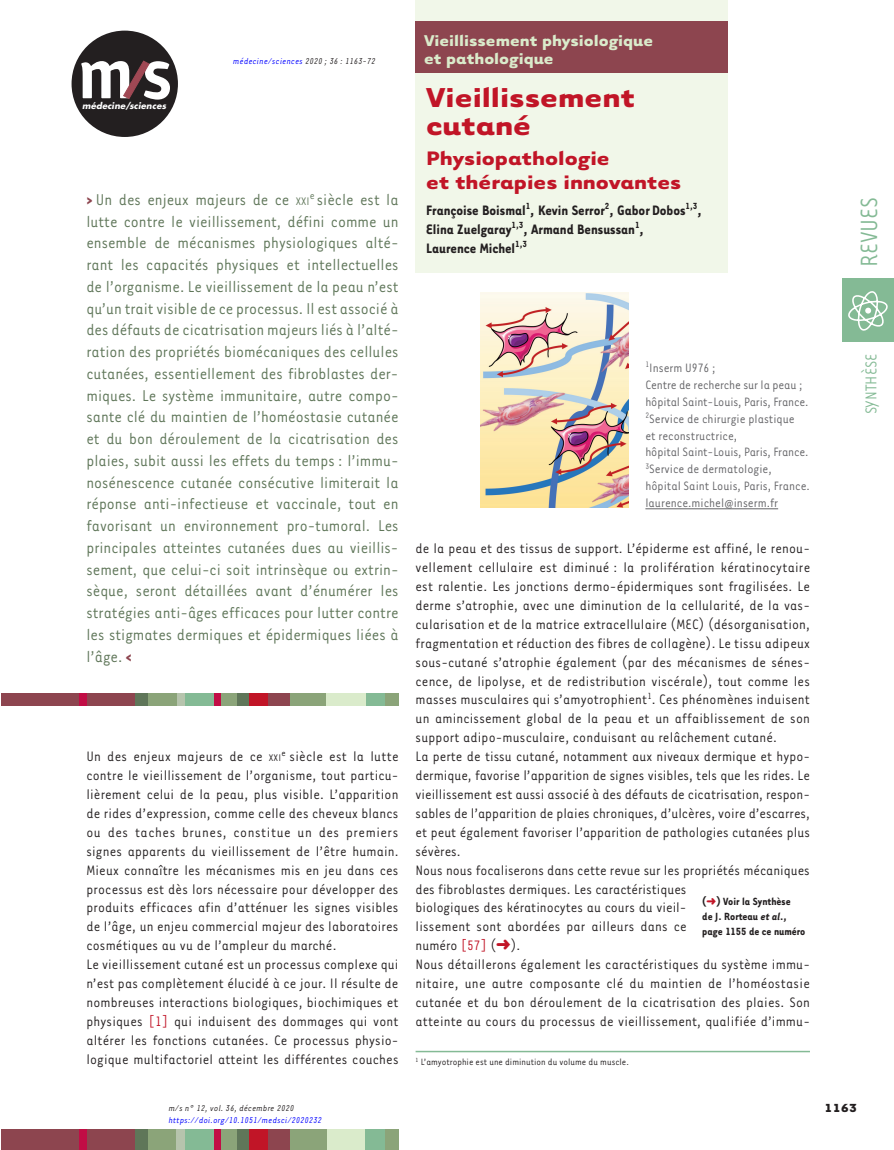
<style>
.page{position:relative;width:894px;height:1150px;background:#fff}
.page>*{position:absolute;margin:0;border:0;box-sizing:border-box;transform-origin:0 0}
.t1{font:700 31.5px/28.2px "Tarzana Wide";color:#c11527}
.t2{font:27px "Tarzana Narrow";color:#84ba95}
.t3{font:700 22.5px/24px "Tarzana Wide";color:#c11527}
.t4{font:18px/21.8px "Tarzana Narrow";color:#5f7659;text-align:justify}
.t5{font:700 18px/18px "Tarzana Wide";color:#daebcb;scale:.95 1}
.t6{font:18px "Tarzana Narrow";color:#84ba95}
.t7{font:15.75px/18.9px "Tarzana Narrow";letter-spacing:.01em;color:#231f20}
.t8{font:700 15.75px/18.9px "Tarzana Narrow";color:#231f20}
.t9{font:13.95px/17px "Tarzana Narrow";color:#636366}
.t10{font:700 13.5px "Tarzana Wide";color:#231f20}
.t11{font:700 12px/15px "Tarzana Narrow";color:#231f20}
.t12{font:10.5px "Tarzana Narrow";color:#231f20}
.t13{font:italic 9.75px "Tarzana Narrow";letter-spacing:.025em;color:#00f}
.t14{font:italic 9.75px "Tarzana Narrow";letter-spacing:.025em;color:#231f20}
.t15{font:italic 700 8.55px "Futura";letter-spacing:.01em;color:#fff}
.s1{color:#231f20}
.s2{font-weight:700;color:#8d454f}
.s3{font-size:12.6px}
.s4{font-size:10.95px}
.s5{color:#c11527}
.s6{font-style:italic}
</style>
<div class="page">
<div style="left:1px;top:1128px;width:134px;height:21px;background:#8d454f"></div>
<div style="left:236px;top:1128px;width:13px;height:21px;background:#5f7659"></div>
<div style="left:79px;top:1128px;width:8px;height:21px;background:#c10d45"></div>
<div style="left:135px;top:1128px;width:21px;height:21px;background:#5f7659"></div>
<div style="left:148px;top:1128px;width:30px;height:21px;background:#8ba479"></div>
<div style="left:176px;top:1128px;width:9px;height:21px;background:#b6c4ad"></div>
<div style="left:185px;top:1128px;width:29px;height:21px;background:#84ba95"></div>
<div style="left:218px;top:1128px;width:19px;height:21px;background:#8ba479"></div>
<div style="left:214px;top:1128px;width:6px;height:21px;background:#c10d45"></div>
<div style="left:249px;top:1128px;width:27px;height:21px;background:#c11527"></div>
<div style="left:288px;top:1128px;width:39px;height:21px;background:#8ba479"></div>
<div style="left:268px;top:1128px;width:21px;height:21px;background:#8d454f"></div>
<div style="left:327px;top:1128px;width:39px;height:21px;background:#daebcb"></div>
<div style="left:365px;top:1128px;width:21px;height:21px;background:#84ba95"></div>
<div style="left:385px;top:1128px;width:13px;height:21px;background:#8ba479"></div>
<div style="left:841px;top:278px;width:52px;height:64px;background:#84ba95"></div>
<svg style="left:848px;top:291px;width:39px;height:39px"></svg>
<div style="left:71px;top:31px;width:107px;height:106px;background:#231f20;border-radius:50%"></div>
<svg style="left:81px;top:61px;width:89px;height:39px"></svg>
<div style="left:415px;top:0;width:312px;height:272px;background:#f1f7e9"></div>
<div style="left:1px;top:693px;width:134px;height:13px;background:#8d454f"></div>
<div style="left:135px;top:693px;width:16px;height:13px;background:#5f7659"></div>
<div style="left:236px;top:693px;width:13px;height:13px;background:#5f7659"></div>
<div style="left:148px;top:693px;width:30px;height:13px;background:#8ba479"></div>
<div style="left:182px;top:693px;width:32px;height:13px;background:#84ba95"></div>
<div style="left:365px;top:693px;width:20px;height:13px;background:#84ba95"></div>
<div style="left:218px;top:693px;width:19px;height:13px;background:#8ba479"></div>
<div style="left:384px;top:693px;width:14px;height:13px;background:#8ba479"></div>
<div style="left:288px;top:693px;width:38px;height:13px;background:#8ba479"></div>
<div style="left:326px;top:693px;width:39px;height:13px;background:#daebcb"></div>
<div style="left:177px;top:693px;width:7px;height:13px;background:#b6c4ad"></div>
<div style="left:79px;top:693px;width:7px;height:13px;background:#c10d45"></div>
<div style="left:214px;top:693px;width:6px;height:13px;background:#c10d45"></div>
<div style="left:249px;top:693px;width:27px;height:13px;background:#c11527"></div>
<div style="left:268px;top:693px;width:21px;height:13px;background:#8d454f"></div>
<hr style="left:415px;top:1050px;width:394px;height:2px;background:#84ba95">
<hr style="left:645px;top:508px;width:132px;height:1px;background:#636366">
<img style="left:480px;top:292px;width:148px;height:215px">
<div style="left:415px;top:22px;width:312px;height:51px;background:#8d454f"></div>
<p class="t15" style="left:82px;top:100px;width:85px">médecine/sciences</p>
<p class="t13" style="left:233px;top:55px;width:144px">médecine/sciences <span class="s1">2020 ; 36 : 1163-72</span></p>
<p class="t4" style="left:86px;top:188px;width:313px"><span class="s2">&gt;</span> Un des enjeux majeurs de ce <span class="s3">XXI</span><sup>e</sup> siècle est la lutte contre le vieillissement, défini comme un ensemble de mécanismes physiologiques alté&shy;rant les capacités physiques et intellectuelles de l’organisme. Le vieillissement de la peau n’est qu’un trait visible de ce processus. Il est associé à des défauts de cicatrisation majeurs liés à l’alté&shy;ration des propriétés biomécaniques des cellules cutanées, essentiellement des fibroblastes der&shy;miques. Le système immunitaire, autre compo&shy;sante clé du maintien de l’homéostasie cutanée et du bon déroulement de la cicatrisation des plaies, subit aussi les effets du temps : l’immu&shy;nosénescence cutanée consécutive limiterait la réponse anti-infectieuse et vaccinale, tout en favorisant un environnement pro-tumoral. Les principales atteintes cutanées dues au vieillis&shy;sement, que celui-ci soit intrinsèque ou extrin&shy;sèque, seront détaillées avant d’énumérer les stratégies anti-âges efficaces pour lutter contre les stigmates dermiques et épidermiques liées à l’âge. <span class="s2">&lt;</span></p>
<p class="t7" style="left:86px;top:746px;width:313px">Un des enjeux majeurs de ce <span class="s4">XXI</span><sup>e</sup> siècle est la lutte contre le vieillissement de l’organisme, tout particu&shy;lièrement celui de la peau, plus visible. L’apparition de rides d’expression, comme celle des cheveux blancs ou des taches brunes, constitue un des premiers signes apparents du vieillissement de l’être humain.<br>Mieux connaître les mécanismes mis en jeu dans ces processus est dès lors nécessaire pour développer des produits efficaces afin d’atténuer les signes visibles de l’âge, un enjeu commercial majeur des laboratoires cosmétiques au vu de l’ampleur du marché.<br>Le vieillissement cutané est un processus complexe qui n’est pas complètement élucidé à ce jour. Il résulte de nombreuses interactions biologiques, biochimiques et physiques <span class="s5">[1]</span> qui induisent des dommages qui vont altérer les fonctions cutanées. Ce processus physio&shy;logique multifactoriel atteint les différentes couches</p>
<p class="t14" style="left:169px;top:1101px;width:127px">m/s n° 12, vol. 36, décembre 2020</p>
<p class="t13" style="left:169px;top:1113px;width:155px">https://doi.org/10.1051/medsci/2020232</p>
<p class="t5" style="left:424px;top:31px;width:243px">Vieillissement physiologique et pathologique</p>
<h1 class="t1" style="left:426px;top:81px;width:210px">Vieillissement cutané</h1>
<h3 class="t3" style="left:426px;top:145px;width:256px">Physiopathologie<br>et thérapies innovantes</h3>
<p class="t8" style="left:426px;top:200px;width:277px">Françoise Boismal<sup>1</sup>, Kevin Serror<sup>2</sup>, Gabor Dobos<sup>1,3</sup>,<br>Elina Zuelgaray<sup>1,3</sup>, Armand Bensussan<sup>1</sup>,<br>Laurence Michel<sup>1,3</sup></p>
<h2 class="t2" style="left:852px;top:267px;width:71px;rotate:-90deg">REVUES</h2>
<p class="t9" style="left:645px;top:358px;width:166px"><sup>1</sup>Inserm U976 ;<br>Centre de recherche sur la peau ; hôpital Saint-Louis, Paris, Fran ce.<br><sup>2</sup>Service de chirurgie plastique<br>et reconstructrice,<br>hôpital Saint-Louis, Paris, France.<br><sup>3</sup>Service de dermatologie, hôpital Saint Louis, Paris, France. laurence.michel@inserm.fr</p>
<p class="t7" style="left:415px;top:538px;width:396px">de la peau et des tissus de support. L’épiderme est affiné, le renou&shy;vellement cellulaire est diminué : la prolifération kératinocytaire est ralentie. Les jonctions dermo-épidermiques sont fragilisées. Le derme s’atrophie, avec une diminution de la cellularité, de la vas&shy;cularisation et de la matrice extracellulaire (MEC) (désorganisation, fragmentation et réduction des fibres de collagène). Le tissu adipeux sous-cutané s’atrophie également (par des mécanismes de sénes&shy;cence, de lipolyse, et de redistribution viscérale), tout comme les masses musculaires qui s’amyotrophient<sup>1</sup>. Ces phénomènes induisent un amincissement global de la peau et un affaiblissement de son support adipo-musculaire, conduisant au relâchement cutané.<br>La perte de tissu cutané, notamment aux niveaux dermique et hypo&shy;dermique, favorise l’apparition de signes visibles, tels que les rides. Le vieillissement est aussi associé à des défauts de cicatrisation, respon&shy;sables de l’apparition de plaies chroniques, d’ulcères, voire d’escarres, et peut également favoriser l’apparition de pathologies cutanées plus sévères.<br>Nous nous focaliserons dans cette revue sur les propriétés mécaniques des fibroblastes dermiques. Les caractéristiques<br>biologiques des kératinocytes au cours du vieil-<br>lissement sont abordées par ailleurs dans ce<br>numéro <span class="s5">[57]</span> (<span class="s5">➜</span>).<br>Nous détaillerons également les caractéristiques du système immu&shy;nitaire, une autre composante clé du maintien de l’homéostasie cutanée et du bon déroulement de la cicatrisation des plaies. Son atteinte au cours du processus de vieillissement, qualifiée d’immu-</p>
<p class="t12" style="left:415px;top:1055px;width:215px"><sup>1</sup> L’amyotrophie est une diminution du volume du muscle.</p>
<p class="t11" style="left:702px;top:893px;width:105px">(<span class="s5">➜</span>) Voir la Synthèse<br>de J. Rorteau <span class="s6">et al</span>., page 1155 de ce numéro</p>
<p class="t6" style="left:860px;top:414px;width:62px;rotate:-90deg">SYNTHÈSE</p>
<p class="t10" style="left:824px;top:1098px;width:34px">1163</p>
</div>
